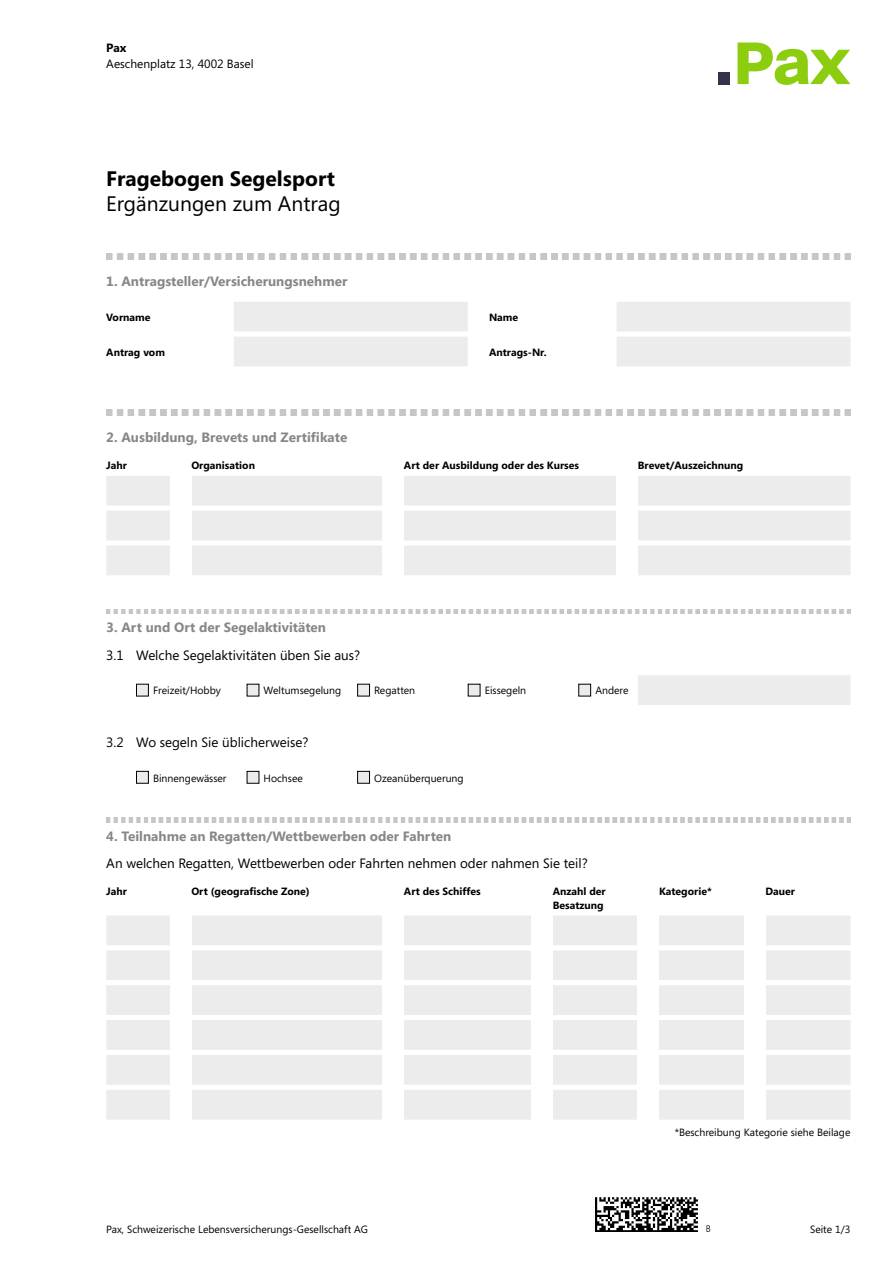
<style>
.page{position:relative;width:893px;height:1263px;background:#fff}
.page>*{position:absolute;margin:0;border:0;box-sizing:border-box;transform-origin:0 0}
.t1{font:700 21px "Segoe";color:#000}
.t2{font:21px "Segoe";color:#000}
.t3{font:700 13.5px "Segoe";color:#878787}
.t4{font:13.5px "Segoe";color:#000}
.t5{font:12px "Segoe";color:#000}
.t6{font:700 12px "Segoe";color:#000}
.t7{font:10.5px "Segoe";color:#000}
.t8{font:700 10.5px "Segoe";color:#000}
</style>
<div class="page">
<svg style="left:737px;top:43px;width:113px;height:42px"></svg>
<div style="left:718px;top:72px;width:12px;height:12px;background:#34334b"></div>
<div style="left:234px;top:302px;width:234px;height:29px;background:#ececec"></div>
<div style="left:234px;top:337px;width:234px;height:29px;background:#ececec"></div>
<img style="left:106px;top:253px;width:744px;height:7px">
<div style="left:617px;top:302px;width:233px;height:29px;background:#ececec"></div>
<div style="left:617px;top:337px;width:233px;height:29px;background:#ececec"></div>
<div style="left:106px;top:476px;width:744px;height:30px;background:#ececec"></div>
<div style="left:106px;top:511px;width:744px;height:29px;background:#ececec"></div>
<div style="left:106px;top:545px;width:744px;height:30px;background:#ececec"></div>
<div style="left:170px;top:475px;width:21px;height:31px;background:#fff"></div>
<div style="left:383px;top:475px;width:21px;height:31px;background:#fff"></div>
<div style="left:617px;top:475px;width:21px;height:31px;background:#fff"></div>
<div style="left:170px;top:510px;width:21px;height:31px;background:#fff"></div>
<div style="left:383px;top:510px;width:21px;height:31px;background:#fff"></div>
<div style="left:617px;top:510px;width:21px;height:31px;background:#fff"></div>
<div style="left:170px;top:545px;width:21px;height:31px;background:#fff"></div>
<div style="left:383px;top:545px;width:21px;height:31px;background:#fff"></div>
<div style="left:617px;top:545px;width:21px;height:31px;background:#fff"></div>
<img style="left:106px;top:609px;width:744px;height:5px">
<div style="left:638px;top:675px;width:212px;height:30px;background:#ececec"></div>
<div style="left:136px;top:684px;width:12px;height:12px;background:#ececec"></div>
<div style="left:136px;top:684px;width:13px;height:12px;border:1px solid #000"></div>
<div style="left:247px;top:684px;width:12px;height:12px;background:#ececec"></div>
<div style="left:358px;top:684px;width:11px;height:12px;background:#ececec"></div>
<div style="left:357px;top:684px;width:13px;height:12px;border:1px solid #000"></div>
<div style="left:468px;top:684px;width:12px;height:12px;background:#ececec"></div>
<div style="left:579px;top:684px;width:12px;height:12px;background:#ececec"></div>
<div style="left:578px;top:684px;width:13px;height:12px;border:1px solid #000"></div>
<div style="left:136px;top:771px;width:12px;height:12px;background:#ececec"></div>
<div style="left:136px;top:771px;width:13px;height:13px;border:1px solid #000"></div>
<div style="left:247px;top:771px;width:12px;height:12px;background:#ececec"></div>
<div style="left:247px;top:771px;width:12px;height:13px;border:1px solid #000"></div>
<div style="left:358px;top:771px;width:11px;height:12px;background:#ececec"></div>
<div style="left:357px;top:771px;width:13px;height:13px;border:1px solid #000"></div>
<div style="left:106px;top:915px;width:744px;height:30px;background:#ececec"></div>
<div style="left:106px;top:950px;width:744px;height:30px;background:#ececec"></div>
<div style="left:106px;top:985px;width:744px;height:30px;background:#ececec"></div>
<div style="left:106px;top:1020px;width:744px;height:30px;background:#ececec"></div>
<div style="left:106px;top:1055px;width:744px;height:30px;background:#ececec"></div>
<div style="left:106px;top:1090px;width:744px;height:29px;background:#ececec"></div>
<div style="left:170px;top:915px;width:21px;height:31px;background:#fff"></div>
<div style="left:383px;top:915px;width:21px;height:31px;background:#fff"></div>
<div style="left:531px;top:915px;width:22px;height:31px;background:#fff"></div>
<div style="left:638px;top:915px;width:21px;height:31px;background:#fff"></div>
<div style="left:744px;top:915px;width:21px;height:31px;background:#fff"></div>
<div style="left:170px;top:950px;width:21px;height:31px;background:#fff"></div>
<div style="left:383px;top:950px;width:21px;height:31px;background:#fff"></div>
<div style="left:531px;top:950px;width:22px;height:31px;background:#fff"></div>
<div style="left:638px;top:950px;width:21px;height:31px;background:#fff"></div>
<div style="left:744px;top:950px;width:21px;height:31px;background:#fff"></div>
<div style="left:170px;top:984px;width:21px;height:32px;background:#fff"></div>
<div style="left:383px;top:984px;width:21px;height:32px;background:#fff"></div>
<div style="left:531px;top:984px;width:22px;height:32px;background:#fff"></div>
<div style="left:638px;top:984px;width:21px;height:32px;background:#fff"></div>
<div style="left:744px;top:984px;width:21px;height:32px;background:#fff"></div>
<div style="left:170px;top:1019px;width:21px;height:31px;background:#fff"></div>
<div style="left:383px;top:1019px;width:21px;height:31px;background:#fff"></div>
<div style="left:531px;top:1019px;width:22px;height:31px;background:#fff"></div>
<div style="left:638px;top:1019px;width:21px;height:31px;background:#fff"></div>
<div style="left:744px;top:1019px;width:21px;height:31px;background:#fff"></div>
<div style="left:170px;top:1054px;width:21px;height:31px;background:#fff"></div>
<div style="left:383px;top:1054px;width:21px;height:31px;background:#fff"></div>
<div style="left:531px;top:1054px;width:22px;height:31px;background:#fff"></div>
<div style="left:638px;top:1054px;width:21px;height:31px;background:#fff"></div>
<div style="left:744px;top:1054px;width:21px;height:31px;background:#fff"></div>
<div style="left:170px;top:1089px;width:21px;height:31px;background:#fff"></div>
<div style="left:383px;top:1089px;width:21px;height:31px;background:#fff"></div>
<div style="left:531px;top:1089px;width:22px;height:31px;background:#fff"></div>
<div style="left:638px;top:1089px;width:21px;height:31px;background:#fff"></div>
<div style="left:744px;top:1089px;width:21px;height:31px;background:#fff"></div>
<img style="left:106px;top:818px;width:744px;height:4px">
<img style="left:106px;top:409px;width:744px;height:6px">
<img style="left:596px;top:1198px;width:115px;height:34px">
<p class="t6" style="left:106px;top:39px;width:22px">Pax</p>
<p class="t5" style="left:106px;top:56px;width:149px">Aeschenplatz 13, 4002 Basel</p>
<h1 class="t1" style="left:106px;top:164px;width:230px">Fragebogen Segelsport</h1>
<h1 class="t2" style="left:106px;top:189px;width:236px">Ergänzungen zum Antrag</h1>
<p class="t3" style="left:106px;top:272px;width:243px">1. Antragsteller/Versicherungsnehmer</p>
<p class="t8" style="left:106px;top:310px;width:46px">Vorname</p>
<p class="t8" style="left:106px;top:345px;width:60px">Antrag vom</p>
<p class="t8" style="left:489px;top:310px;width:31px">Name</p>
<p class="t8" style="left:489px;top:345px;width:59px">Antrags-Nr.</p>
<p class="t3" style="left:106px;top:427px;width:242px">2. Ausbildung, Brevets und Zertifikate</p>
<p class="t8" style="left:106px;top:458px;width:22px">Jahr</p>
<p class="t8" style="left:191px;top:458px;width:65px">Organisation</p>
<p class="t8" style="left:404px;top:458px;width:177px">Art der Ausbildung oder des Kurses</p>
<p class="t8" style="left:638px;top:458px;width:107px">Brevet/Auszeichnung</p>
<p class="t3" style="left:106px;top:618px;width:221px">3. Art und Ort der Segelaktivitäten</p>
<p class="t4" style="left:106px;top:645px;width:255px">3.1 Welche Segelaktivitäten üben Sie aus?</p>
<p class="t7" style="left:153px;top:683px;width:69px">Freizeit/Hobby</p>
<p class="t7" style="left:264px;top:683px;width:79px">Weltumsegelung</p>
<p class="t7" style="left:374px;top:683px;width:42px">Regatten</p>
<p class="t7" style="left:485px;top:683px;width:43px">Eissegeln</p>
<p class="t7" style="left:595px;top:683px;width:35px">Andere</p>
<p class="t4" style="left:106px;top:733px;width:204px">3.2 Wo segeln Sie üblicherweise?</p>
<p class="t7" style="left:153px;top:771px;width:75px">Binnengewässer</p>
<p class="t7" style="left:264px;top:771px;width:41px">Hochsee</p>
<p class="t7" style="left:374px;top:771px;width:91px">Ozeanüberquerung</p>
<p class="t3" style="left:106px;top:826px;width:347px">4. Teilnahme an Regatten/Wettbewerben oder Fahrten</p>
<p class="t4" style="left:106px;top:854px;width:483px">An welchen Regatten, Wettbewerben oder Fahrten nehmen oder nahmen Sie teil?</p>
<p class="t8" style="left:106px;top:884px;width:22px">Jahr</p>
<p class="t8" style="left:191px;top:884px;width:120px">Ort (geografische Zone)</p>
<p class="t8" style="left:404px;top:884px;width:78px">Art des Schiffes</p>
<p class="t8" style="left:553px;top:884px;width:54px">Anzahl der</p>
<p class="t8" style="left:659px;top:884px;width:54px">Kategorie*</p>
<p class="t8" style="left:765px;top:884px;width:31px">Dauer</p>
<p class="t8" style="left:553px;top:897px;width:52px">Besatzung</p>
<p class="t7" style="left:675px;top:1125px;width:177px">*Beschreibung Kategorie siehe Beilage</p>
<p class="t7" style="left:106px;top:1222px;width:263px">Pax, Schweizerische Lebensversicherungs-Gesellschaft AG</p>
<p class="t7" style="left:810px;top:1222px;width:42px">Seite 1/3</p>
</div>
